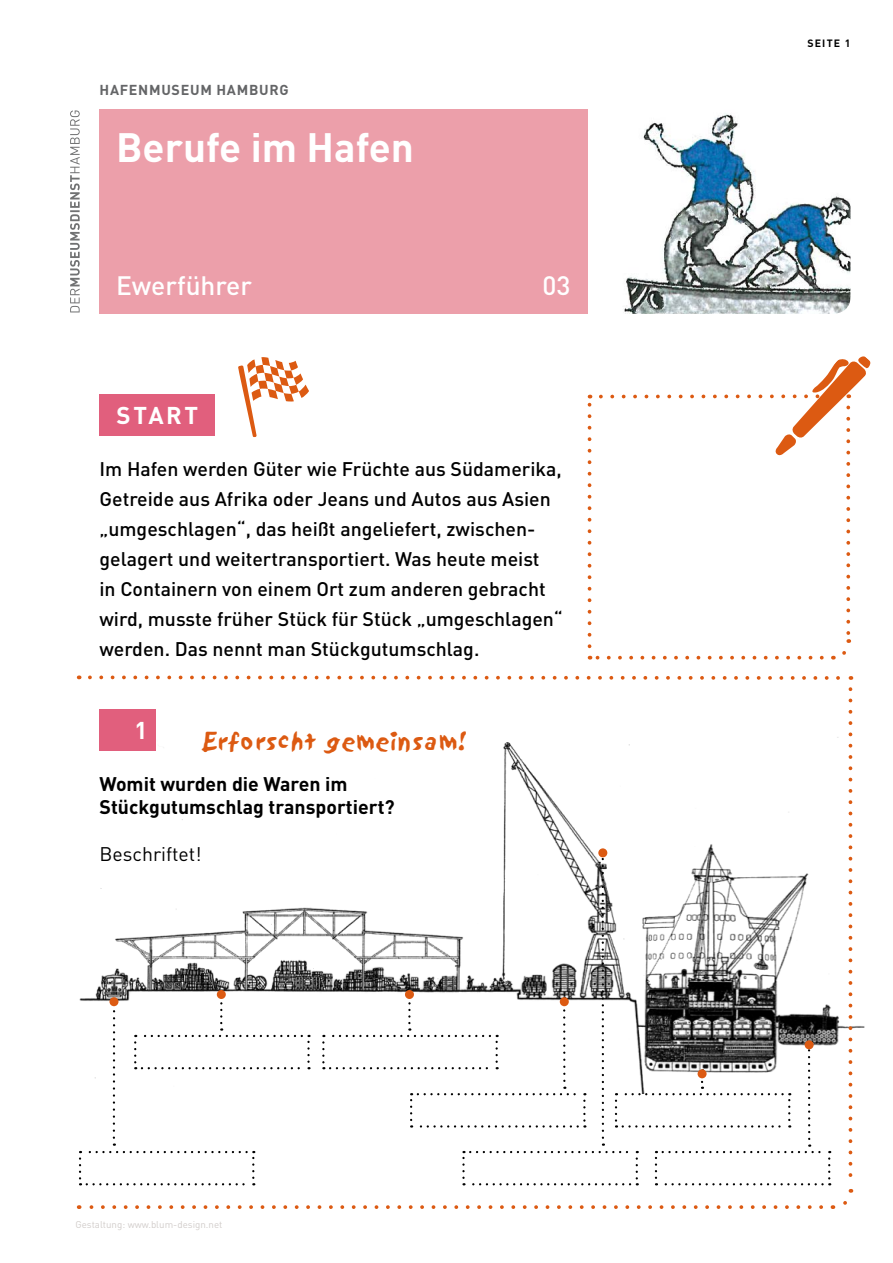
<style>
.page{position:relative;width:893px;height:1263px;background:#fff}
.page>*{position:absolute;margin:0;border:0;box-sizing:border-box;transform-origin:0 0}
.t1{font:700 40.5px "DINOT";color:#fff}
.t2{font:500 26.25px "DINOT";color:#fff}
.t3{font:700 24px "DINOT";color:#fff}
.t4{font:22.5px "Sand";color:#dc5a12}
.t5{font:500 19.5px/30px "DINOT";color:#000}
.t6{font:700 19.5px/23.2px "DINOT";color:#000}
.t7{font:19.5px "DINOT";color:#000}
.t8{font:700 14.25px "DINOT";letter-spacing:.05em;color:#646567}
.t9{font:700 10.5px "DINOT";letter-spacing:.11em;color:#000}
.t10{font:9.75px "DINOT";color:#d1ccca}
</style>
<div class="page">
<div style="left:99px;top:110px;width:489px;height:204px;background:#ec9faa"></div>
<div style="left:99px;top:394px;width:116px;height:41px;background:#e15f7d"></div>
<svg style="left:238px;top:357px;width:71px;height:80px"></svg>
<img style="left:624px;top:113px;width:226px;height:201px">
<svg style="left:70px;top:110px;width:10px;height:202px"></svg>
<svg style="left:88px;top:675px;width:763px;height:5px"></svg>
<svg style="left:79px;top:689px;width:773px;height:520px"></svg>
<svg style="left:588px;top:356px;width:283px;height:304px"></svg>
<p class="t8" style="left:100px;top:80px;width:190px">Hafenmuseum Hamburg</p>
<h1 class="t1" style="left:116px;top:120px;width:299px">Berufe im Hafen</h1>
<h2 class="t2" style="left:116px;top:268px;width:137px">Ewerführer</h2>
<h2 class="t2" style="left:543px;top:268px;width:30px">03</h2>
<p class="t3" style="left:117px;top:399px;width:82px">START</p>
<p class="t5" style="left:99px;top:453px;width:465px">Im Hafen werden Güter wie Früchte aus Südamerika, Getreide aus Afrika oder Jeans und Autos aus Asien „umgeschlagen“, das heißt angeliefert, zwischen&shy;gelagert und weitertransportiert. Was heute meist<br>in Containern von einem Ort zum anderen gebracht wird, musste früher Stück für Stück „umgeschlagen“ werden. Das nennt man Stückgutumschlag.</p>
<p class="t3" style="left:135px;top:714px;width:15px">1</p>
<p class="t4" style="left:204px;top:729px;width:266px">Erforscht gemeinsam!</p>
<p class="t6" style="left:99px;top:772px;width:297px">Womit wurden die Waren im<br>Stückgutumschlag transportiert?</p>
<p class="t7" style="left:99px;top:841px;width:104px">Beschriftet!</p>
<p class="t10" style="left:75px;top:1217px;width:149px">Gestaltung: www.blum-design.net</p>
<p class="t9" style="left:807px;top:36px;width:45px">Seite 1</p>
</div>
